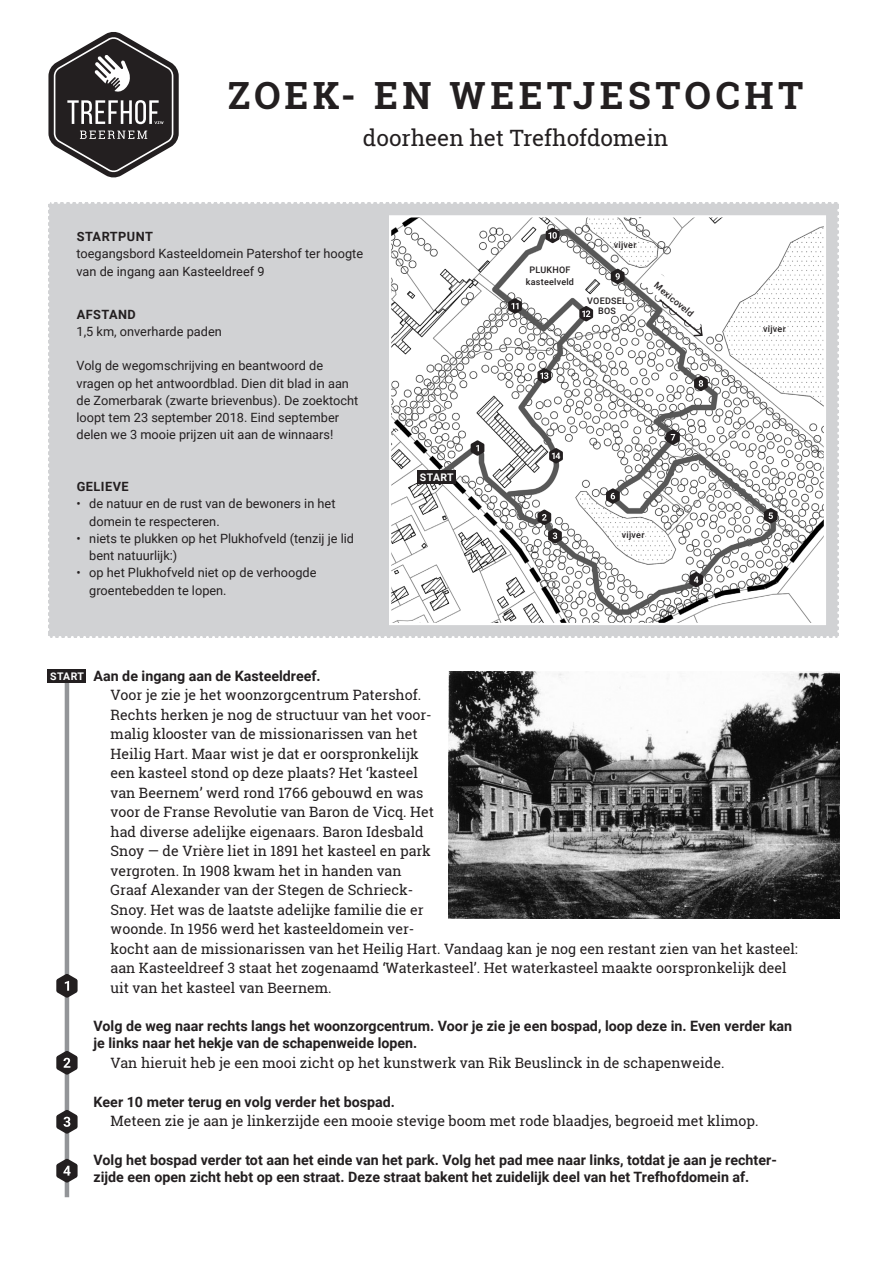
<style>
.page{position:relative;width:893px;height:1263px;background:#fff}
.page>*{position:absolute;margin:0;border:0;box-sizing:border-box;transform-origin:0 0}
.body{font:700 37.5px "Roboto Slab";letter-spacing:.115em;color:#231f20}
.body-2{font:22.5px "Roboto Slab";color:#231f20}
.body-3{font:14.25px/19.5px "Roboto Slab";color:#231f20}
.wegomschrijving{font:700 14.25px/17.1px "Roboto";color:#231f20}
.wegomschrijving-2{font:12.75px/17.2px "Roboto";color:#231f20}
.wegomschrijving-3{font:700 12.75px "Roboto";letter-spacing:.035em;color:#231f20}
.t1{font:700 10.5px "Roboto";letter-spacing:.025em;color:#fff}
.wegomschrijving-4{font:500 9px "Roboto";letter-spacing:.025em;color:#231f20}
</style>
<div class="page">
<hr style="left:65px;top:681px;width:4px;height:516px;background:#939598">
<svg style="left:48px;top:32px;width:131px;height:146px"></svg>
<img style="left:449px;top:672px;width:391px;height:246px">
<svg style="left:56px;top:974px;width:22px;height:24px"></svg>
<svg style="left:56px;top:1051px;width:22px;height:24px"></svg>
<svg style="left:56px;top:1110px;width:22px;height:24px"></svg>
<svg style="left:56px;top:1159px;width:22px;height:24px"></svg>
<div style="left:48px;top:669px;width:38px;height:14px;background:#231f20"></div>
<svg style="left:48px;top:202px;width:791px;height:436px"></svg>
<p class="body" style="left:228px;top:70px;width:577px">ZOEK- EN WEETJESTOCHT</p>
<p class="body-2" style="left:363px;top:122px;width:307px">doorheen het Trefhofdomein</p>
<p class="wegomschrijving-3" style="left:77px;top:228px;width:78px">STARTPUNT</p>
<p class="wegomschrijving-2" style="left:77px;top:245px;width:288px">toegangsbord Kasteeldomein Patershof ter hoogte van de ingang aan Kasteeldreef 9</p>
<p class="wegomschrijving-3" style="left:77px;top:305px;width:61px">AFSTAND</p>
<p class="wegomschrijving-2" style="left:77px;top:322px;width:147px">1,5 km, onverharde paden</p>
<p class="wegomschrijving-2" style="left:77px;top:357px;width:283px">Volg de wegomschrijving en beantwoord de vragen op het antwoordblad. Dien dit blad in aan de Zomerbarak (zwarte brievenbus). De zoektocht loopt tem 23 september 2018. Eind september delen we 3 mooie prijzen uit aan de winnaars!</p>
<p class="wegomschrijving-3" style="left:77px;top:478px;width:53px">GELIEVE</p>
<p class="wegomschrijving-2" style="left:89px;top:495px;width:248px;text-indent:-13px">• de natuur en de rust van de bewoners in het domein te respecteren.</p>
<p class="wegomschrijving-2" style="left:89px;top:529px;width:266px;text-indent:-13px">• niets te plukken op het Plukhofveld (tenzij je lid bent natuurlijk:)</p>
<p class="wegomschrijving-2" style="left:89px;top:563px;width:229px;line-height:18px;text-indent:-13px">• op het Plukhofveld niet op de verhoogde groentebedden te lopen.</p>
<p class="t1" style="left:420px;top:470px;width:35px">START</p>
<p class="wegomschrijving-4" style="left:529px;top:264px;width:42px">PLUKHOF</p>
<p class="wegomschrijving-4" style="left:526px;top:275px;width:50px">kasteelveld</p>
<p class="wegomschrijving-4" style="left:614px;top:238px;width:24px">vijver</p>
<p class="wegomschrijving-4" style="left:587px;top:294px;width:41px">VOEDSEL</p>
<p class="wegomschrijving-4" style="left:598px;top:304px;width:19px">BOS</p>
<p class="wegomschrijving-4" style="left:660px;top:279px;width:49px;rotate:40deg">Mexicoveld</p>
<p class="wegomschrijving-4" style="left:763px;top:322px;width:24px">vijver</p>
<p class="wegomschrijving-4" style="left:622px;top:528px;width:24px">vijver</p>
<p class="t1" style="left:50px;top:669px;width:35px">START</p>
<p class="wegomschrijving" style="left:94px;top:666px;width:229px">Aan de ingang aan de Kasteeldreef.</p>
<p class="body-3" style="left:111px;top:685px;width:689px">Voor je zie je het woonzorgcentrum Patershof.<br>Rechts herken je nog de structuur van het voor-<br>malig klooster van de missionarissen van het<br>Heilig Hart. Maar wist je dat er oorspronkelijk<br>een kasteel stond op deze plaats? Het ‘kasteel<br>van Beernem’ werd rond 1766 gebouwd en was<br>voor de Franse Revolutie van Baron de Vicq. Het<br>had diverse adelijke eigenaars. Baron Idesbald<br>Snoy — de Vrière liet in 1891 het kasteel en park<br>vergroten. In 1908 kwam het in handen van<br>Graaf Alexander van der Stegen de Schrieck-<br>Snoy. Het was de laatste adelijke familie die er<br>woonde. In 1956 werd het kasteeldomein ver-<br>kocht aan de missionarissen van het Heilig Hart. Vandaag kan je nog een restant zien van het kasteel: aan Kasteeldreef 3 staat het zogenaamd ‘Waterkasteel’. Het waterkasteel maakte oorspronkelijk deel uit van het kasteel van Beernem.</p>
<p class="wegomschrijving" style="left:94px;top:1017px;width:700px">Volg de weg naar rechts langs het woonzorgcentrum. Voor je zie je een bospad, loop deze in. Even verder kan je links naar het hekje van de schapenweide lopen.</p>
<p class="body-3" style="left:111px;top:1053px;width:615px">Van hieruit heb je een mooi zicht op het kunstwerk van Rik Beuslinck in de schapenweide.</p>
<p class="wegomschrijving" style="left:94px;top:1092px;width:303px">Keer 10 meter terug en volg verder het bospad.</p>
<p class="body-3" style="left:111px;top:1111px;width:649px">Meteen zie je aan je linkerzijde een mooie stevige boom met rode blaadjes, begroeid met klimop.</p>
<p class="wegomschrijving" style="left:94px;top:1151px;width:685px">Volg het bospad verder tot aan het einde van het park. Volg het pad mee naar links, totdat je aan je rechter&shy;zijde een open zicht hebt op een straat. Deze straat bakent het zuidelijk deel van het Trefhofdomein af.</p>
</div>
